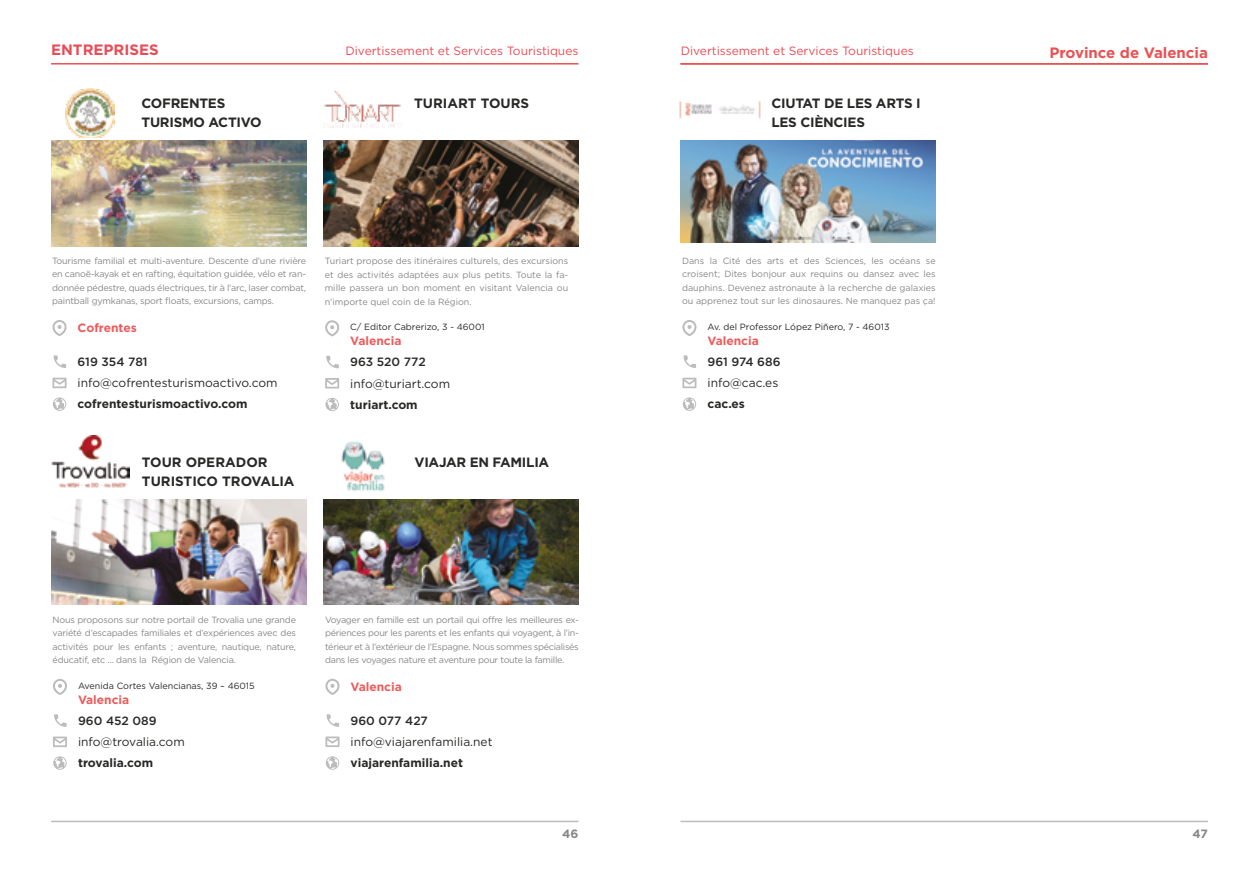
<style>
.page{position:relative;width:1259px;height:893px;background:#fff}
.page>*{position:absolute;margin:0;border:0;box-sizing:border-box;transform-origin:0 0}
.t1{font:700 15px "Gotham";color:#ea5153}
.t2{font:700 15px "Gotham";color:#e94b57}
.t3{font:700 13.5px/19.2px "Gotham";letter-spacing:-.02em;color:#282827}
.t4{font:700 13.5px/19.2px "Gotham";color:#282827}
.t5{font:12px "Gotham";color:#282827}
.t6{font:700 12px "Gotham";color:#282827}
.t7{font:12px "Gotham";color:#e94b57}
.t8{font:500 12px "Gotham";color:#282827}
.t9{font:700 12px "Gotham";color:#eb5c5b}
.t10{font:700 12px "Gotham";color:#878787}
.t11{font:9px/13.5px "Gotham";letter-spacing:-.02em;color:#878787;text-align:justify}
.t12{font:9px "Gotham";color:#282827}
</style>
<div class="page">
<hr style="left:51px;top:63px;width:527px;height:2px;background:#ea5153">
<hr style="left:51px;top:821px;width:527px;height:1px;background:#bcbcbc">
<svg style="left:325px;top:679px;width:14px;height:16px"></svg>
<svg style="left:682px;top:320px;width:14px;height:16px"></svg>
<svg style="left:325px;top:736px;width:14px;height:11px"></svg>
<svg style="left:682px;top:378px;width:14px;height:10px"></svg>
<svg style="left:326px;top:714px;width:13px;height:13px"></svg>
<svg style="left:683px;top:355px;width:13px;height:13px"></svg>
<img style="left:324px;top:499px;width:255px;height:106px">
<img style="left:681px;top:140px;width:254px;height:103px">
<svg style="left:326px;top:756px;width:13px;height:14px"></svg>
<svg style="left:683px;top:397px;width:13px;height:14px"></svg>
<img style="left:341px;top:442px;width:44px;height:50px">
<img style="left:679px;top:101px;width:82px;height:18px">
<svg style="left:325px;top:320px;width:14px;height:16px"></svg>
<svg style="left:53px;top:679px;width:14px;height:16px"></svg>
<svg style="left:325px;top:378px;width:14px;height:10px"></svg>
<svg style="left:53px;top:737px;width:14px;height:10px"></svg>
<svg style="left:326px;top:356px;width:13px;height:12px"></svg>
<svg style="left:54px;top:714px;width:13px;height:13px"></svg>
<img style="left:324px;top:141px;width:254px;height:105px">
<img style="left:51px;top:499px;width:255px;height:106px">
<svg style="left:325px;top:398px;width:14px;height:13px"></svg>
<svg style="left:53px;top:756px;width:14px;height:14px"></svg>
<img style="left:324px;top:92px;width:78px;height:35px">
<img style="left:51px;top:435px;width:79px;height:53px">
<svg style="left:52px;top:320px;width:15px;height:16px"></svg>
<svg style="left:53px;top:378px;width:14px;height:10px"></svg>
<svg style="left:54px;top:355px;width:12px;height:13px"></svg>
<img style="left:51px;top:140px;width:255px;height:106px">
<svg style="left:53px;top:397px;width:13px;height:14px"></svg>
<img style="left:65px;top:89px;width:50px;height:48px">
<hr style="left:680px;top:821px;width:528px;height:1px;background:#bcbcbc">
<hr style="left:680px;top:63px;width:528px;height:2px;background:#ea5153">
<h1 class="t2" style="left:51px;top:40px;width:109px">ENTREPRISES</h1>
<h3 class="t7" style="left:345px;top:44px;width:234px">Divertissement et Services Touristiques</h3>
<h3 class="t7" style="left:681px;top:43px;width:234px">Divertissement et Services Touristiques</h3>
<h1 class="t1" style="left:1049px;top:43px;width:160px">Province de Valencia</h1>
<h2 class="t3" style="left:141px;top:94px;width:121px">COFRENTES<br>TURISMO ACTIVO</h2>
<h2 class="t4" style="left:414px;top:94px;width:116px">TURIART TOURS</h2>
<h2 class="t3" style="left:771px;top:94px;width:151px">CIUTAT DE LES ARTS I<br>LES CIÈNCIES</h2>
<p class="t11" style="left:52px;top:254px;width:255px">Tourisme familial et multi-aventure. Descente d’une rivière en canoë-kayak et en rafting, équitation guidée, vélo et ran&shy;donnée pédestre, quads électriques, tir à l’arc, laser combat, paintball gymkanas, sport floats, excursions, camps.</p>
<h3 class="t9" style="left:78px;top:320px;width:61px">Cofrentes</h3>
<h3 class="t8" style="left:78px;top:354px;width:72px">619 354 781</h3>
<h3 class="t5" style="left:78px;top:375px;width:201px">info@cofrentesturismoactivo.com</h3>
<h3 class="t6" style="left:78px;top:396px;width:171px">cofrentesturismoactivo.com</h3>
<p class="t11" style="left:325px;top:254px;width:245px">Turiart propose des itinéraires culturels, des excursions et des activités adaptées aux plus petits. Toute la fa&shy;mille passera un bon moment en visitant Valencia ou n’importe quel coin de la Région.</p>
<p class="t12" style="left:350px;top:321px;width:136px">C/ Editor Cabrerizo, 3 - 46001</p>
<h3 class="t9" style="left:350px;top:333px;width:53px">Valencia</h3>
<h3 class="t8" style="left:350px;top:354px;width:77px">963 520 772</h3>
<h3 class="t5" style="left:350px;top:376px;width:101px">info@turiart.com</h3>
<h3 class="t6" style="left:350px;top:397px;width:69px">turiart.com</h3>
<p class="t11" style="left:682px;top:254px;width:255px">Dans la Cité des arts et des Sciences, les océans se croisent; Dites bonjour aux requins ou dansez avec les dauphins. Devenez astronaute à la recherche de galaxies ou apprenez tout sur les dinosaures. Ne manquez pas ça!</p>
<p class="t12" style="left:707px;top:321px;width:184px">Av. del Professor López Piñero, 7 - 46013</p>
<h3 class="t9" style="left:707px;top:333px;width:53px">Valencia</h3>
<h3 class="t8" style="left:707px;top:354px;width:75px">961 974 686</h3>
<h3 class="t5" style="left:707px;top:375px;width:72px">info@cac.es</h3>
<h3 class="t6" style="left:707px;top:396px;width:39px">cac.es</h3>
<h2 class="t4" style="left:142px;top:452px;width:154px">TOUR OPERADOR<br>TURISTICO TROVALIA</h2>
<h2 class="t3" style="left:414px;top:452px;width:136px">VIAJAR EN FAMILIA</h2>
<p class="t11" style="left:53px;top:613px;width:245px">Nous proposons sur notre portail de Trovalia une grande variété d’escapades familiales et d’expériences avec des activités pour les enfants ; aventure, nautique, nature, éducatif, etc ... dans la Région de Valencia.</p>
<p class="t11" style="left:325px;top:613px;width:255px">Voyager en famille est un portail qui offre les meilleures ex&shy;périences pour les parents et les enfants qui voyagent, à l’in&shy;térieur et à l’extérieur de l’Espagne. Nous sommes spécialisés dans les voyages nature et aventure pour toute la famille.</p>
<p class="t12" style="left:78px;top:680px;width:178px">Avenida Cortes Valencianas, 39 – 46015</p>
<h3 class="t9" style="left:78px;top:691px;width:53px">Valencia</h3>
<h3 class="t9" style="left:350px;top:679px;width:53px">Valencia</h3>
<h3 class="t8" style="left:78px;top:713px;width:80px">960 452 089</h3>
<h3 class="t8" style="left:350px;top:713px;width:79px">960 077 427</h3>
<h3 class="t5" style="left:78px;top:734px;width:108px">info@trovalia.com</h3>
<h3 class="t5" style="left:350px;top:734px;width:143px">info@viajarenfamilia.net</h3>
<h3 class="t6" style="left:78px;top:755px;width:77px">trovalia.com</h3>
<h3 class="t6" style="left:350px;top:755px;width:114px">viajarenfamilia.net</h3>
<h3 class="t10" style="left:562px;top:826px;width:18px">46</h3>
<h3 class="t10" style="left:1192px;top:826px;width:17px">47</h3>
</div>
